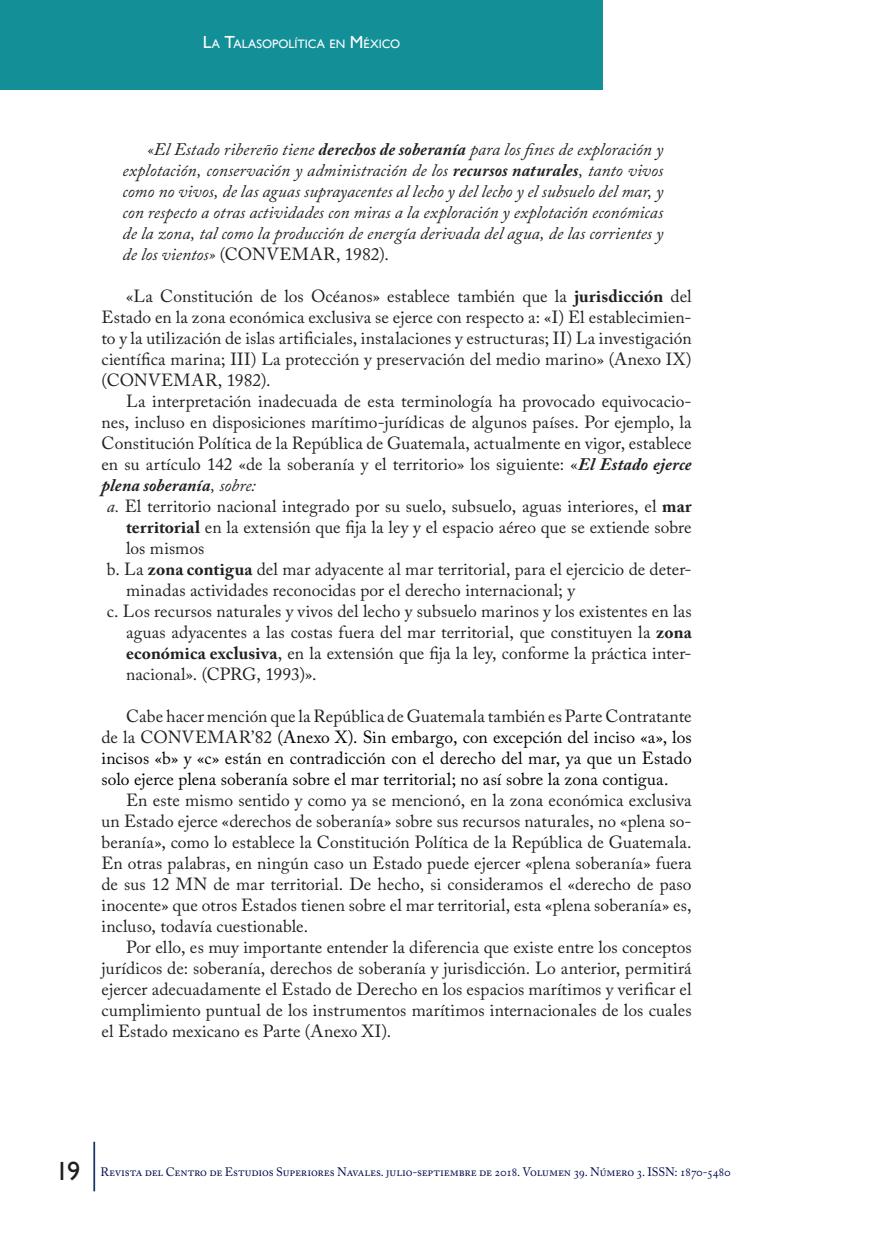
<style>
.page{position:relative;width:893px;height:1241px;background:#fff}
.page>*{position:absolute;margin:0;border:0;box-sizing:border-box;transform-origin:0 0}
._05_Normal{font:17.5px/21px "Adobe Caslon Pro";letter-spacing:.005em;color:#231f20;text-align:justify}
._05_Normal-2{font:italic 17.5px/21px "Adobe Caslon Pro";letter-spacing:.005em;color:#231f20;text-align:justify}
._05_Normal-3{font:17.5px/21px "Adobe Caslon Pro";letter-spacing:.005em;color:#000;text-align:justify}
.t1{font:12.25px "Adobe Caslon Pro";letter-spacing:-.015em;color:#030e4f}
.t2{font:12.25px "Gill Sans";color:#fff}
.s1{font-size:17.5px}
.s2{font-weight:700}
.s3{font-style:normal}
.s4{font-weight:700;font-style:italic}
.s5{font-style:italic}
.s6{color:#231f20}
.s7{font-family:"Gill Sans";font-size:26.25px;color:#231f20}
</style>
<div class="page">
<hr style="left:93px;top:1141px;width:2px;height:50px;background:#183463">
<div style="left:0;top:0;width:603px;height:89px;background:#138f98"></div>
<p class="t2" style="left:203px;top:37px;width:199px"><span class="s1">L</span>A <span class="s1">T</span>ALASOPOLÍTICA EN <span class="s1">M</span>ÉXICO</p>
<p class="_05_Normal-2" style="left:122px;top:138px;width:542px;text-indent:25px">«El Estado ribereño tiene <span class="s2">derechos de soberanía</span> para los fines de exploración y explotación, conservación y administración de los <span class="s2">recursos naturales</span>, tanto vivos como no vivos, de las aguas suprayacentes al lecho y del lecho y el subsuelo del mar, y con respecto a otras actividades con miras a la exploración y explotación económicas de la zona, tal como la producción de energía derivada del agua, de las corrientes y de los vientos» <span class="s3">(CONVEMAR, 1982).</span></p>
<p class="_05_Normal" style="left:102px;top:285px;width:592px;text-indent:25px">«La Constitución de los Océanos» establece también que la <span class="s2">jurisdicción</span> del Estado en la zona económica exclusiva se ejerce con respecto a: «I) El establecimien&shy;to y la utilización de islas artificiales, instalaciones y estructuras; II) La investigación científica marina; III) La protección y preservación del medio marino» (Anexo IX) (CONVEMAR, 1982).</p>
<p class="_05_Normal" style="left:102px;top:390px;width:592px;text-indent:25px">La interpretación inadecuada de esta terminología ha provocado equivocacio&shy;nes, incluso en disposiciones marítimo-jurídicas de algunos países. Por ejemplo, la Constitución Política de la República de Guatemala, actualmente en vigor, establece en su artículo 142 «de la soberanía y el territorio» los siguiente: «<span class="s4">El Estado ejerce plena soberanía</span><span class="s5">, sobre:</span></p>
<p class="_05_Normal" style="left:126px;top:495px;width:567px;text-indent:-19px"><span class="s5">a.</span> El territorio nacional integrado por su suelo, subsuelo, aguas interiores, el <span class="s2">mar territorial</span> en la extensión que fija la ley y el espacio aéreo que se extiende sobre los mismos</p>
<p class="_05_Normal" style="left:126px;top:558px;width:567px;text-indent:-19px">b. La <span class="s2">zona contigua</span> del mar adyacente al mar territorial, para el ejercicio de deter&shy;minadas actividades reconocidas por el derecho internacional; y</p>
<p class="_05_Normal" style="left:126px;top:600px;width:567px;text-indent:-19px">c. Los recursos naturales y vivos del lecho y subsuelo marinos y los existentes en las aguas adyacentes a las costas fuera del mar territorial, que constituyen la <span class="s2">zona económica exclusiva</span>, en la extensión que fija la ley, conforme la práctica inter&shy;nacional». (CPRG, 1993)».</p>
<p class="_05_Normal-3" style="left:102px;top:705px;width:592px;text-indent:25px"><span class="s6">Cabe hacer mención que la República de Guatemala también es Parte Contratante de la CONVEMAR’82</span> (Anexo X). Sin embargo, con excepción del inciso «a», los incisos «b» y «c» están en contradicción con el derecho del mar, ya que un Estado solo ejerce plena soberanía sobre el mar territorial; no así sobre la zona contigua.</p>
<p class="_05_Normal" style="left:102px;top:789px;width:592px;text-indent:25px">En este mismo sentido y como ya se mencionó, en la zona económica exclusiva un Estado ejerce «derechos de soberanía» sobre sus recursos naturales, no «plena so&shy;beranía», como lo establece la Constitución Política de la República de Guatemala.<br>En otras palabras, en ningún caso un Estado puede ejercer «plena soberanía» fuera de sus 12 MN de mar territorial. De hecho, si consideramos el «derecho de paso inocente» que otros Estados tienen sobre el mar territorial, esta «plena soberanía» es, incluso, todavía cuestionable.</p>
<p class="_05_Normal" style="left:102px;top:936px;width:592px;text-indent:25px">Por ello, es muy importante entender la diferencia que existe entre los conceptos jurídicos de: soberanía, derechos de soberanía y jurisdicción. Lo anterior, permitirá ejercer adecuadamente el Estado de Derecho en los espacios marítimos y verificar el cumplimiento puntual de los instrumentos marítimos internacionales de los cuales el Estado mexicano es Parte (Anexo XI).</p>
<p class="t1" style="left:48px;top:1163px;width:684px"><sup>19</sup><span class="s7">19</span> Revista del Centro de Estudios Superiores Navales. julio-septiembre de 2018. Volumen 39. Número 3. ISSN: 1870-5480</p>
</div>
